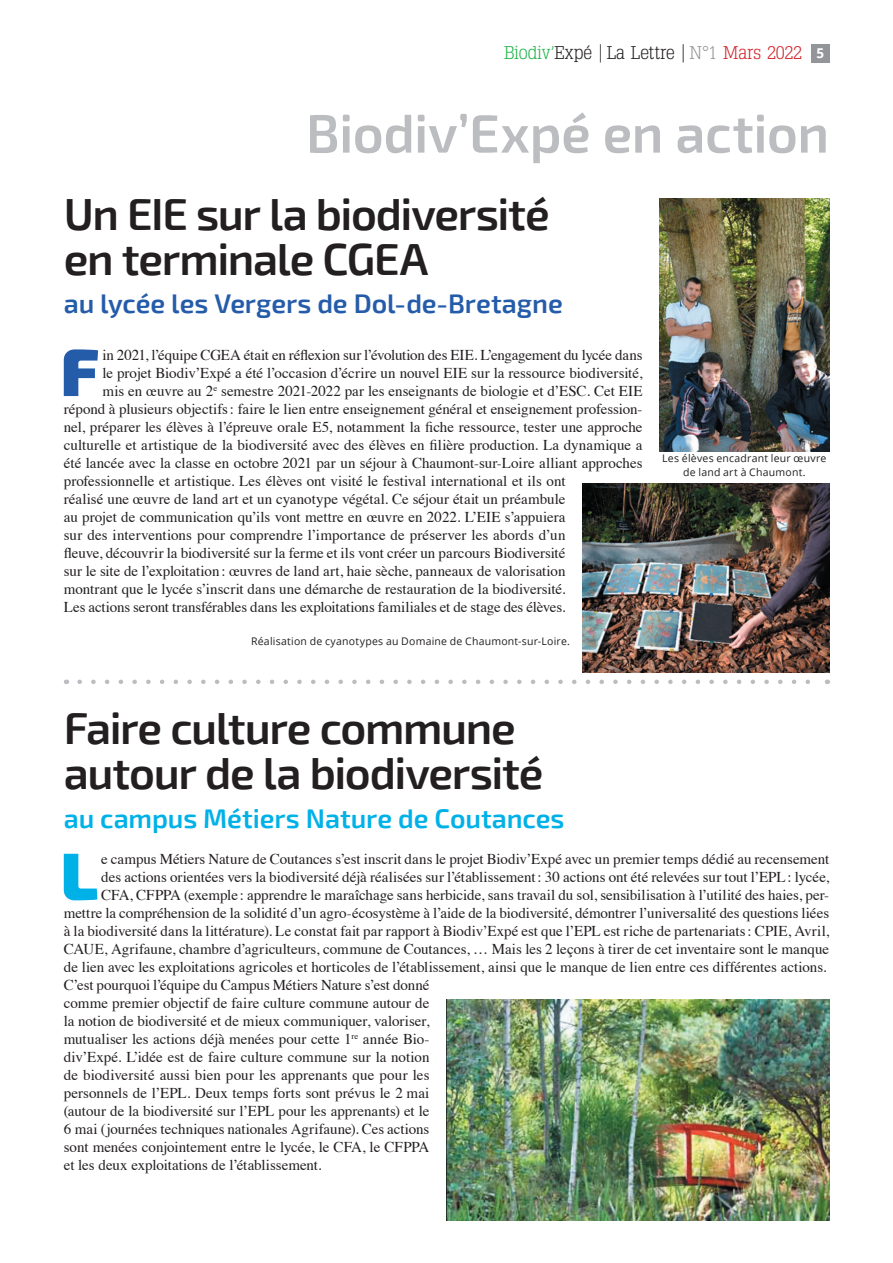
<style>
.page{position:relative;width:893px;height:1263px;background:#fff}
.page>*{position:absolute;margin:0;border:0;box-sizing:border-box;transform-origin:0 0}
.t1{font:900 67.2px "Exo 2";color:#255caa}
.t2{font:900 67.2px "Exo 2";color:#00b1e8}
.t3{font:600 54px "Exo 2";letter-spacing:-.01em;color:#bcbdc0}
.t4{font:600 45px/45px "Exo 2";letter-spacing:-.03em;color:#231f20}
.t5{font:600 27px "Exo 2";letter-spacing:-.005em;color:#255caa}
.t6{font:600 27px "Exo 2";letter-spacing:-.005em;color:#00b1e8}
.t7{font:300 18px "Typo Slabserif";color:#231f20}
.t8{font:15px "Times";color:#231f20}
.t9{font:10.5px/13.5px "Open Sans";letter-spacing:.02em;color:#231f20;text-align:center}
.s1{color:#23b24b}
.s2{font-family:"Open Sans"}
.s3{color:#939598}
.s4{color:#d1232a}
.s5{font-family:"Open Sans";font-weight:700;font-size:13.5px;color:#fff}
</style>
<div class="page">
<div style="left:811px;top:44px;width:18px;height:18px;background:#939598"></div>
<svg style="left:80px;top:680px;width:730px;height:4px"></svg>
<img style="left:446px;top:999px;width:383px;height:221px">
<img style="left:583px;top:484px;width:246px;height:189px">
<img style="left:660px;top:198px;width:169px;height:253px">
<p class="t7" style="left:504px;top:43px;width:321px"><span class="s1">Biodiv’</span>Expé <span class="s2">|</span>La Lettre <span class="s2">|</span><span class="s3">N°1</span> <span class="s4">Mars 2022</span> <span class="s5">5</span></p>
<h2 class="t3" style="left:306px;top:102px;width:525px">Biodiv’Expé en action</h2>
<h3 class="t4" style="left:64px;top:192px;width:487px">Un EIE sur la biodiversité en terminale CGEA</h3>
<h3 class="t5" style="left:64px;top:288px;width:501px">au lycée les Vergers de Dol-de-Bretagne</h3>
<h1 class="t1" style="left:60px;top:331px;width:40px">F</h1>
<p class="t8" style="left:102px;top:341px;width:542px">in 2021, l’équipe CGEA était en réflexion sur l’évolution des EIE. L’engagement du lycée dans</p>
<p class="t8" style="left:102px;top:359px;width:542px">le projet Biodiv’Expé a été l’occasion d’écrire un nouvel EIE sur la ressource biodiversité,</p>
<p class="t8" style="left:102px;top:377px;width:542px">mis en œuvre au 2<sup>e</sup> semestre 2021-2022 par les enseignants de biologie et d’ESC. Cet EIE</p>
<p class="t8" style="left:64px;top:395px;width:580px">répond à plusieurs objectifs: faire le lien entre enseignement général et enseignement profession-</p>
<p class="t8" style="left:64px;top:413px;width:580px">nel, préparer les élèves à l’épreuve orale E5, notamment la fiche ressource, tester une approche</p>
<p class="t8" style="left:64px;top:431px;width:580px">culturelle et artistique de la biodiversité avec des élèves en filière production. La dynamique a</p>
<p class="t8" style="left:64px;top:449px;width:580px">été lancée avec la classe en octobre 2021 par un séjour à Chaumont-sur-Loire alliant approches</p>
<p class="t8" style="left:64px;top:467px;width:503px">professionnelle et artistique. Les élèves ont visité le festival international et ils ont</p>
<p class="t8" style="left:64px;top:485px;width:503px">réalisé une œuvre de land art et un cyanotype végétal. Ce séjour était un préambule</p>
<p class="t8" style="left:64px;top:503px;width:503px">au projet de communication qu’ils vont mettre en œuvre en 2022. L’EIE s’appuiera</p>
<p class="t8" style="left:64px;top:521px;width:503px">sur des interventions pour comprendre l’importance de préserver les abords d’un</p>
<p class="t8" style="left:64px;top:539px;width:503px">fleuve, découvrir la biodiversité sur la ferme et ils vont créer un parcours Biodiversité</p>
<p class="t8" style="left:64px;top:557px;width:503px">sur le site de l’exploitation: œuvres de land art, haie sèche, panneaux de valorisation</p>
<p class="t8" style="left:64px;top:575px;width:503px">montrant que le lycée s’inscrit dans une démarche de restauration de la biodiversité.</p>
<p class="t8" style="left:64px;top:593px;width:503px">Les actions seront transférables dans les exploitations familiales et de stage des élèves.</p>
<p class="t9" style="left:662px;top:451px;width:166px">Les élèves encadrant leur œuvre de land art à Chaumont.</p>
<p class="t9" style="left:251px;top:634px;width:320px">Réalisation de cyanotypes au Domaine de Chaumont-sur-Loire.</p>
<h3 class="t4" style="left:64px;top:707px;width:481px">Faire culture commune autour de la biodiversité</h3>
<h3 class="t6" style="left:64px;top:802px;width:502px">au campus Métiers Nature de Coutances</h3>
<h1 class="t2" style="left:60px;top:835px;width:39px">L</h1>
<p class="t8" style="left:101px;top:845px;width:729px">e campus Métiers Nature de Coutances s’est inscrit dans le projet Biodiv’Expé avec un premier temps dédié au recensement</p>
<p class="t8" style="left:101px;top:863px;width:729px">des actions orientées vers la biodiversité déjà réalisées sur l’établissement: 30 actions ont été relevées sur tout l’EPL: lycée,</p>
<p class="t8" style="left:101px;top:881px;width:729px">CFA, CFPPA (exemple : apprendre le maraîchage sans herbicide, sans travail du sol, sensibilisation à l’utilité des haies, per-</p>
<p class="t8" style="left:64px;top:899px;width:767px">mettre la compréhension de la solidité d’un agro-écosystème à l’aide de la biodiversité, démontrer l’universalité des questions liées</p>
<p class="t8" style="left:64px;top:917px;width:767px">à la biodiversité dans la littérature). Le constat fait par rapport à Biodiv’Expé est que l’EPL est riche de partenariats: CPIE, Avril,</p>
<p class="t8" style="left:64px;top:935px;width:767px">CAUE, Agrifaune, chambre d’agriculteurs, commune de Coutances, … Mais les 2 leçons à tirer de cet inventaire sont le manque</p>
<p class="t8" style="left:64px;top:953px;width:764px">de lien avec les exploitations agricoles et horticoles de l’établissement, ainsi que le manque de lien entre ces différentes actions.</p>
<p class="t8" style="left:64px;top:971px;width:367px">C’est pourquoi l’équipe du Campus Métiers Nature s’est donné</p>
<p class="t8" style="left:64px;top:989px;width:367px">comme premier objectif de faire culture commune autour de</p>
<p class="t8" style="left:64px;top:1007px;width:367px">la notion de biodiversité et de mieux communiquer, valoriser,</p>
<p class="t8" style="left:64px;top:1025px;width:367px">mutualiser les actions déjà menées pour cette 1<sup>re</sup> année Bio-</p>
<p class="t8" style="left:64px;top:1043px;width:367px">div’Expé. L’idée est de faire culture commune sur la notion</p>
<p class="t8" style="left:64px;top:1061px;width:367px">de biodiversité aussi bien pour les apprenants que pour les</p>
<p class="t8" style="left:64px;top:1079px;width:367px">personnels de l’EPL. Deux temps forts sont prévus le 2 mai</p>
<p class="t8" style="left:64px;top:1097px;width:367px">(autour de la biodiversité sur l’EPL pour les apprenants) et le</p>
<p class="t8" style="left:64px;top:1115px;width:367px">6 mai (journées techniques nationales Agrifaune). Ces actions</p>
<p class="t8" style="left:64px;top:1133px;width:367px">sont menées conjointement entre le lycée, le CFA, le CFPPA</p>
<p class="t8" style="left:64px;top:1151px;width:259px">et les deux exploitations de l’établissement.</p>
</div>
